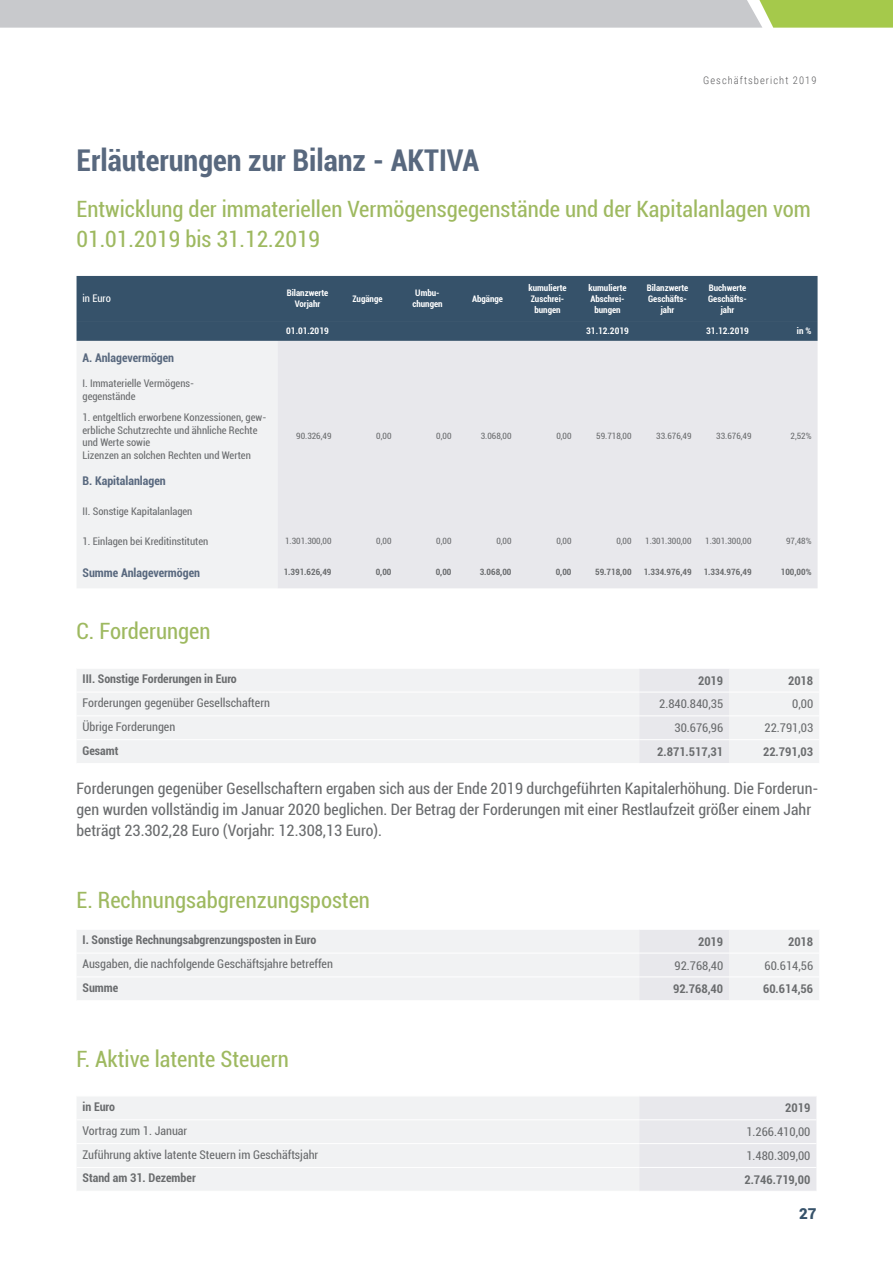
<style>
.page{position:relative;width:893px;height:1263px;background:#fff}
.page>*{position:absolute;margin:0;border:0;box-sizing:border-box;transform-origin:0 0}
.t1{font:700 condensed 30px "Roboto";color:#58687e}
.t2{font:condensed 22.5px/30px "Roboto";color:#9eb960}
.t3{font:condensed 15.75px/21px "Roboto";color:#6a6c6e}
.t4{font:900 15px "Roboto";color:#36526a}
.t5{font:condensed 12px "Roboto";color:#6a6c6e}
.t6{font:700 condensed 12px "Roboto";color:#6a6c6e}
.t7{font:700 condensed 12px "Roboto";color:#58687e}
.t8{font:condensed 10.5px/12.6px "Roboto";color:#6a6c6e}
.t9{font:300 10.5px "Roboto Condensed";letter-spacing:.1em;color:#5a5a5c}
.t10{font:condensed 10.5px "Roboto";letter-spacing:-.005em;color:#fff}
.t11{font:700 condensed 9px/10.8px "Roboto";color:#fff;text-align:center}
.t12{font:condensed 8.7px "Roboto";color:#6a6c6e}
.t13{font:700 condensed 8.7px "Roboto";color:#6a6c6e}
</style>
<div class="page">
<svg style="left:0;top:0;width:893px;height:28px;background:#c4cabb"></svg>
<div style="left:77px;top:276px;width:741px;height:65px;background:#36526a"></div>
<div style="left:77px;top:341px;width:201px;height:247px;background:#f1f2f3"></div>
<div style="left:278px;top:341px;width:540px;height:247px;background:#e8e8ec"></div>
<div style="left:77px;top:669px;width:742px;height:94px;background:#f1f2f3"></div>
<div style="left:639px;top:669px;width:90px;height:94px;background:#e8e8ec"></div>
<hr style="left:77px;top:692px;width:562px;height:1px;background:#fff">
<hr style="left:639px;top:692px;width:90px;height:1px;background:#fff">
<hr style="left:729px;top:692px;width:90px;height:1px;background:#fff">
<hr style="left:77px;top:715px;width:562px;height:1px;background:#fff">
<hr style="left:639px;top:715px;width:90px;height:1px;background:#fff">
<hr style="left:729px;top:715px;width:90px;height:1px;background:#fff">
<hr style="left:77px;top:739px;width:562px;height:1px;background:#fff">
<hr style="left:639px;top:739px;width:90px;height:1px;background:#fff">
<hr style="left:729px;top:739px;width:90px;height:1px;background:#fff">
<div style="left:77px;top:930px;width:742px;height:70px;background:#f1f2f3"></div>
<div style="left:639px;top:930px;width:90px;height:70px;background:#e8e8ec"></div>
<hr style="left:77px;top:953px;width:562px;height:1px;background:#fff">
<hr style="left:639px;top:953px;width:90px;height:1px;background:#fff">
<hr style="left:729px;top:953px;width:90px;height:1px;background:#fff">
<hr style="left:77px;top:976px;width:562px;height:1px;background:#fff">
<hr style="left:639px;top:976px;width:90px;height:1px;background:#fff">
<hr style="left:729px;top:976px;width:90px;height:1px;background:#fff">
<div style="left:77px;top:1097px;width:562px;height:94px;background:#f1f2f3"></div>
<div style="left:639px;top:1096px;width:177px;height:95px;background:#e8e8ec"></div>
<hr style="left:77px;top:1119px;width:562px;height:1px;background:#fff">
<hr style="left:639px;top:1119px;width:177px;height:1px;background:#fff">
<hr style="left:77px;top:1143px;width:562px;height:1px;background:#fff">
<hr style="left:639px;top:1143px;width:177px;height:1px;background:#fff">
<hr style="left:77px;top:1167px;width:562px;height:1px;background:#fff">
<hr style="left:639px;top:1167px;width:177px;height:1px;background:#fff">
<p class="t9" style="left:703px;top:73px;width:115px">Geschäftsbericht 2019</p>
<h1 class="t1" style="left:77px;top:139px;width:404px">Erläuterungen zur Bilanz - AKTIVA</h1>
<h2 class="t2" style="left:77px;top:194px;width:736px">Entwicklung der immateriellen Vermögensgegenstände und der Kapitalanlagen vom<br>01.01.2019 bis 31.12.2019</h2>
<p class="t10" style="left:83px;top:291px;width:30px">in Euro</p>
<p class="t11" style="left:287px;top:287px;width:43px">Bilanzwerte<br>Vorjahr</p>
<p class="t11" style="left:352px;top:293px;width:32px">Zugänge</p>
<p class="t11" style="left:412px;top:287px;width:32px">Umbu&shy;chungen</p>
<p class="t11" style="left:472px;top:293px;width:33px">Abgänge</p>
<p class="t11" style="left:528px;top:282px;width:40px">kumulierte<br>Zuschrei&shy;bungen</p>
<p class="t11" style="left:588px;top:282px;width:40px">kumulierte<br>Abschrei&shy;bungen</p>
<p class="t11" style="left:647px;top:282px;width:43px">Bilanzwerte<br>Geschäfts&shy;jahr</p>
<p class="t11" style="left:708px;top:282px;width:40px">Buchwerte<br>Geschäfts&shy;jahr</p>
<p class="t11" style="left:286px;top:325px;width:44px">01.01.2019</p>
<p class="t11" style="left:586px;top:325px;width:44px">31.12.2019</p>
<p class="t11" style="left:706px;top:325px;width:44px">31.12.2019</p>
<p class="t11" style="left:797px;top:325px;width:16px">in %</p>
<p class="t7" style="left:83px;top:349px;width:93px">A. Anlagevermögen</p>
<p class="t8" style="left:83px;top:377px;width:113px">I. Immaterielle Vermögens&shy;gegenstände</p>
<p class="t8" style="left:83px;top:410px;width:185px">1. entgeltlich erworbene Konzessionen, gew&shy;erbliche Schutzrechte und ähnliche Rechte und Werte sowie<br>Lizenzen an solchen Rechten und Werten</p>
<p class="t12" style="left:296px;top:430px;width:37px">90.326,49</p>
<p class="t12" style="left:376px;top:430px;width:17px">0,00</p>
<p class="t12" style="left:436px;top:430px;width:17px">0,00</p>
<p class="t12" style="left:481px;top:430px;width:32px">3.068,00</p>
<p class="t12" style="left:556px;top:430px;width:17px">0,00</p>
<p class="t12" style="left:596px;top:430px;width:37px">59.718,00</p>
<p class="t12" style="left:656px;top:430px;width:37px">33.676,49</p>
<p class="t12" style="left:716px;top:430px;width:37px">33.676,49</p>
<p class="t12" style="left:790px;top:430px;width:23px">2,52%</p>
<p class="t7" style="left:83px;top:473px;width:85px">B. Kapitalanlagen</p>
<p class="t8" style="left:83px;top:504px;width:111px">II. Sonstige Kapitalanlagen</p>
<p class="t8" style="left:83px;top:534px;width:127px">1. Einlagen bei Kreditinstituten</p>
<p class="t12" style="left:285px;top:535px;width:48px">1.301.300,00</p>
<p class="t12" style="left:376px;top:535px;width:17px">0,00</p>
<p class="t12" style="left:436px;top:535px;width:17px">0,00</p>
<p class="t12" style="left:496px;top:535px;width:17px">0,00</p>
<p class="t12" style="left:556px;top:535px;width:17px">0,00</p>
<p class="t12" style="left:616px;top:535px;width:17px">0,00</p>
<p class="t12" style="left:645px;top:535px;width:48px">1.301.300,00</p>
<p class="t12" style="left:705px;top:535px;width:48px">1.301.300,00</p>
<p class="t12" style="left:786px;top:535px;width:27px">97,48%</p>
<p class="t7" style="left:83px;top:564px;width:119px">Summe Anlagevermögen</p>
<p class="t13" style="left:284px;top:566px;width:49px">1.391.626,49</p>
<p class="t13" style="left:376px;top:566px;width:17px">0,00</p>
<p class="t13" style="left:436px;top:566px;width:17px">0,00</p>
<p class="t13" style="left:480px;top:566px;width:33px">3.068,00</p>
<p class="t13" style="left:556px;top:566px;width:17px">0,00</p>
<p class="t13" style="left:595px;top:566px;width:38px">59.718,00</p>
<p class="t13" style="left:644px;top:566px;width:49px">1.334.976,49</p>
<p class="t13" style="left:704px;top:566px;width:49px">1.334.976,49</p>
<p class="t13" style="left:781px;top:566px;width:32px">100,00%</p>
<h2 class="t2" style="left:77px;top:616px;width:136px">C. Forderungen</h2>
<p class="t6" style="left:83px;top:670px;width:156px">III. Sonstige Forderungen in Euro</p>
<p class="t6" style="left:698px;top:672px;width:27px">2019</p>
<p class="t6" style="left:788px;top:672px;width:27px">2018</p>
<p class="t5" style="left:83px;top:694px;width:189px">Forderungen gegenüber Gesellschaftern</p>
<p class="t5" style="left:659px;top:696px;width:66px">2.840.840,35</p>
<p class="t5" style="left:792px;top:696px;width:22px">0,00</p>
<p class="t5" style="left:83px;top:718px;width:94px">Übrige Forderungen</p>
<p class="t5" style="left:675px;top:720px;width:50px">30.676,96</p>
<p class="t5" style="left:765px;top:720px;width:50px">22.791,03</p>
<p class="t6" style="left:83px;top:742px;width:37px">Gesamt</p>
<p class="t6" style="left:657px;top:743px;width:67px">2.871.517,31</p>
<p class="t6" style="left:763px;top:743px;width:52px">22.791,03</p>
<p class="t3" style="left:77px;top:777px;width:743px">Forderungen gegenüber Gesellschaftern ergaben sich aus der Ende 2019 durchgeführten Kapitalerhöhung. Die Forderun&shy;gen wurden vollständig im Januar 2020 beglichen. Der Betrag der Forderungen mit einer Restlaufzeit größer einem Jahr beträgt 23.302,28 Euro (Vorjahr: 12.308,13 Euro).</p>
<h2 class="t2" style="left:77px;top:884px;width:295px">E. Rechnungsabgrenzungsposten</h2>
<p class="t6" style="left:83px;top:931px;width:235px">I. Sonstige Rechnungsabgrenzungsposten in Euro</p>
<p class="t6" style="left:698px;top:933px;width:27px">2019</p>
<p class="t6" style="left:788px;top:933px;width:27px">2018</p>
<p class="t5" style="left:83px;top:955px;width:252px">Ausgaben, die nachfolgende Geschäftsjahre betreffen</p>
<p class="t5" style="left:675px;top:957px;width:50px">92.768,40</p>
<p class="t5" style="left:765px;top:957px;width:50px">60.614,56</p>
<p class="t6" style="left:83px;top:979px;width:37px">Summe</p>
<p class="t6" style="left:673px;top:981px;width:52px">92.768,40</p>
<p class="t6" style="left:763px;top:981px;width:52px">60.614,56</p>
<h2 class="t2" style="left:77px;top:1043px;width:214px">F. Aktive latente Steuern</h2>
<p class="t6" style="left:83px;top:1098px;width:34px">in Euro</p>
<p class="t6" style="left:785px;top:1100px;width:27px">2019</p>
<p class="t5" style="left:83px;top:1122px;width:106px">Vortrag zum 1. Januar</p>
<p class="t5" style="left:746px;top:1123px;width:66px">1.266.410,00</p>
<p class="t5" style="left:83px;top:1146px;width:237px">Zuführung aktive latente Steuern im Geschäftsjahr</p>
<p class="t5" style="left:746px;top:1147px;width:66px">1.480.309,00</p>
<p class="t6" style="left:83px;top:1170px;width:115px">Stand am 31. Dezember</p>
<p class="t6" style="left:744px;top:1171px;width:67px">2.746.719,00</p>
<p class="t4" style="left:799px;top:1203px;width:19px">27</p>
</div>
